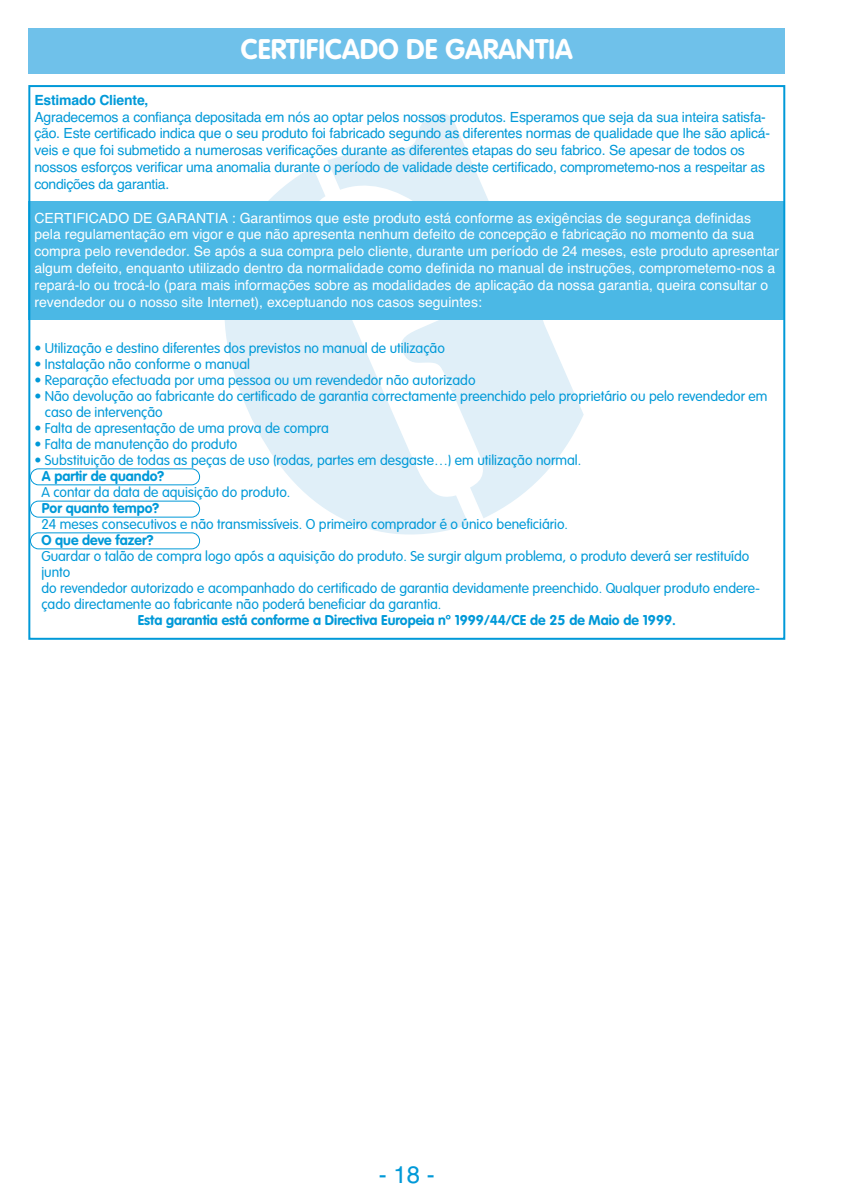
<style>
.page{position:relative;width:842px;height:1191px;background:#fff}
.page>*{position:absolute;margin:0;border:0;box-sizing:border-box;transform-origin:0 0}
.t1{font:700 28px "VAG Rounded";color:#fff}
.t2{font:24px "Helvetica";color:#0099d8}
.t3{font:300 14px/16px "VAG Rounded";color:#0099d8}
.t4{font:14px/16.8px "Helvetica";color:#fff}
.t5{font:14px/16.8px "Helvetica";letter-spacing:-.015em;color:#0099d8}
.t6{font:700 14px "VAG Rounded";color:#0099d8}
.t7{font:700 14px "Helvetica";letter-spacing:-.015em;color:#0099d8}
</style>
<div class="page">
<svg style="left:224px;top:113px;width:360px;height:421px;fill:#e0eff8"></svg>
<div style="left:28px;top:28px;width:757px;height:46px;background:#6fc1ea"></div>
<div style="left:30px;top:532px;width:170px;height:17px;border:2px solid #0099d8;border-radius:9px"></div>
<div style="left:30px;top:468px;width:170px;height:17px;border:2px solid #0099d8;border-radius:9px"></div>
<div style="left:30px;top:500px;width:170px;height:17px;border:2px solid #0099d8;border-radius:9px"></div>
<div style="left:28px;top:201px;width:757px;height:119px;background:#4bb8e5"></div>
<h1 class="t1" style="left:241px;top:37px;width:334px">CERTIFICADO DE GARANTIA</h1>
<p class="t7" style="left:34px;top:92px;width:116px">Estimado Cliente,</p>
<p class="t5" style="left:34px;top:108px;width:737px">Agradecemos a confiança depositada em nós ao optar pelos nossos produtos. Esperamos que seja da sua inteira satisfa&shy;ção. Este certificado indica que o seu produto foi fabricado segundo as diferentes normas de qualidade que lhe são aplicá&shy;veis e que foi submetido a numerosas verificações durante as diferentes etapas do seu fabrico. Se apesar de todos os nossos esforços verificar uma anomalia durante o período de validade deste certificado, comprometemo-nos a respeitar as condições da garantia.</p>
<p class="t4" style="left:34px;top:209px;width:746px">CERTIFICADO DE GARANTIA : Garantimos que este produto está conforme as exigências de segurança definidas pela regulamentação em vigor e que não apresenta nenhum defeito de concepção e fabricação no momento da sua compra pelo revendedor. Se após a sua compra pelo cliente, durante um período de 24 meses, este produto apresentar algum defeito, enquanto utilizado dentro da normalidade como definida no manual de instruções, comprometemo-nos a repará-lo ou trocá-lo (para mais informações sobre as modalidades de aplicação da nossa garantia, queira consultar o revendedor ou o nosso site Internet), exceptuando nos casos seguintes:</p>
<p class="t3" style="left:34px;top:341px;width:412px">• Utilização e destino diferentes dos previstos no manual de utilização</p>
<p class="t3" style="left:34px;top:357px;width:217px">• Instalação não conforme o manual</p>
<p class="t3" style="left:34px;top:373px;width:443px">• Reparação efectuada por uma pessoa ou um revendedor não autorizado</p>
<p class="t3" style="left:45px;top:389px;width:724px;text-indent:-10px">• Não devolução ao fabricante do certificado de garantia correctamente preenchido pelo proprietário ou pelo revendedor em caso de intervenção</p>
<p class="t3" style="left:34px;top:421px;width:296px">• Falta de apresentação de uma prova de compra</p>
<p class="t3" style="left:34px;top:437px;width:205px">• Falta de manutenção do produto</p>
<p class="t3" style="left:34px;top:453px;width:548px">• Substituição de todas as peças de uso (rodas, partes em desgaste…) em utilização normal.</p>
<p class="t6" style="left:42px;top:470px;width:124px">A partir de quando?</p>
<p class="t3" style="left:41px;top:485px;width:251px">A contar da data de aquisição do produto.</p>
<p class="t6" style="left:42px;top:502px;width:119px">Por quanto tempo?</p>
<p class="t3" style="left:41px;top:517px;width:528px">24 meses consecutivos e não transmissíveis. O primeiro comprador é o único beneficiário.</p>
<p class="t6" style="left:41px;top:534px;width:114px">O que deve fazer?</p>
<p class="t3" style="left:41px;top:549px;width:720px">Guardar o talão de compra logo após a aquisição do produto. Se surgir algum problema, o produto deverá ser restituído junto<br>do revendedor autorizado e acompanhado do certificado de garantia devidamente preenchido. Qualquer produto endere&shy;çado directamente ao fabricante não poderá beneficiar da garantia.</p>
<p class="t6" style="left:138px;top:614px;width:539px">Esta garantia está conforme a Directiva Europeia nº 1999/44/CE de 25 de Maio de 1999.</p>
<h2 class="t2" style="left:379px;top:1160px;width:58px">-18-</h2>
</div>
